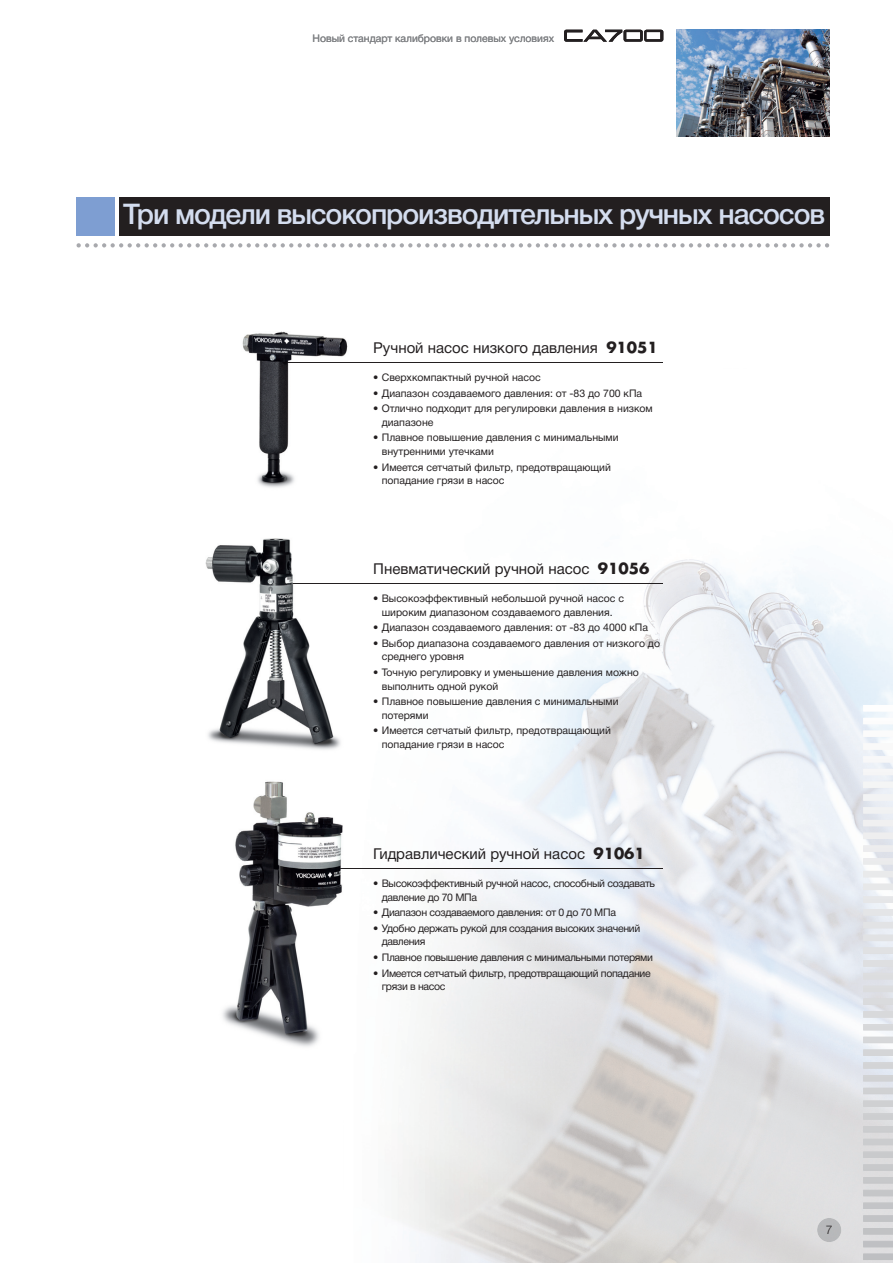
<style>
.page{position:relative;width:893px;height:1263px;background:#fff}
.page>*{position:absolute;margin:0;border:0;box-sizing:border-box;transform-origin:0 0}
.t1{font:500 28.5px "Helvetica Neue Cyr";letter-spacing:-.04em;color:#d4ddef}
.t2{font:15px "Helvetica Neue Cyr";color:#231f20}
.t3{font:300 12px "Helvetica Neue Cyr";color:#231f20}
.t4{font:10.5px/13.5px "Helvetica Neue Cyr";color:#231f20}
.t5{font:10.5px/13.5px "Helvetica Neue Cyr";letter-spacing:-.03em;color:#231f20}
.t6{font:10.5px "Helvetica Neue Cyr";color:#808285}
.s1{font-family:"AG Futura";font-weight:700}
</style>
<div class="page">
<img style="left:349px;top:559px;width:544px;height:704px">
<img style="left:676px;top:30px;width:153px;height:106px">
<hr style="left:271px;top:362px;width:391px;height:1px;background:#231f20">
<hr style="left:271px;top:584px;width:391px;height:1px;background:#231f20">
<hr style="left:271px;top:868px;width:391px;height:1px;background:#231f20">
<div style="left:119px;top:198px;width:710px;height:38px;background:#231f20"></div>
<svg style="left:77px;top:243px;width:752px;height:4px"></svg>
<div style="left:77px;top:198px;width:38px;height:38px;background:#7e9ed2"></div>
<img style="left:205px;top:538px;width:144px;height:212px">
<img style="left:271px;top:584px;width:72px;height:1px">
<img style="left:242px;top:331px;width:106px;height:157px">
<img style="left:343px;top:368px;width:5px;height:120px">
<img style="left:271px;top:362px;width:77px;height:1px">
<img style="left:222px;top:775px;width:136px;height:279px">
<img style="left:271px;top:868px;width:72px;height:1px">
<svg style="left:343px;top:868px;width:15px;height:1px"></svg>
<svg style="left:863px;top:705px;width:30px;height:555px"></svg>
<svg style="left:564px;top:30px;width:99px;height:12px"></svg>
<img style="left:817px;top:1218px;width:24px;height:24px;border-radius:12px">
<p class="t6" style="left:312px;top:32px;width:243px">Новый стандарт калибровки в полевых условиях</p>
<h1 class="t1" style="left:123px;top:198px;width:703px">Три модели высокопроизводительных ручных насосов</h1>
<h2 class="t2" style="left:373px;top:340px;width:286px">Ручной насос низкого давления <span class="s1">91051</span></h2>
<p class="t4" style="left:373px;top:371px;width:169px">• Сверхкомпактный ручной насос</p>
<p class="t4" style="left:373px;top:386px;width:271px">• Диапазон создаваемого давления: от -83 до 700 кПа</p>
<p class="t4" style="left:382px;top:402px;width:273px;text-indent:-9px">• Отлично подходит для регулировки давления в низком диапазоне</p>
<p class="t4" style="left:382px;top:431px;width:238px;text-indent:-9px">• Плавное повышение давления с минимальными внутренними утечками</p>
<p class="t4" style="left:382px;top:460px;width:231px;text-indent:-9px">• Имеется сетчатый фильтр, предотвращающий попадание грязи в насос</p>
<h2 class="t2" style="left:373px;top:561px;width:278px">Пневматический ручной насос <span class="s1">91056</span></h2>
<p class="t4" style="left:373px;top:592px;width:252px;text-align:center">• Высокоэффективный небольшой ручной насос с широким диапазоном создаваемого давления.</p>
<p class="t4" style="left:373px;top:621px;width:276px">• Диапазон создаваемого давления: от -83 до 4000 кПа</p>
<p class="t4" style="left:382px;top:636px;width:280px;text-indent:-9px">• Выбор диапазона создаваемого давления от низкого до среднего уровня</p>
<p class="t4" style="left:382px;top:666px;width:259px;text-indent:-9px">• Точную регулировку и уменьшение давления можно выполнить одной рукой</p>
<p class="t4" style="left:382px;top:695px;width:238px;text-indent:-9px">• Плавное повышение давления с минимальными потерями</p>
<p class="t4" style="left:382px;top:724px;width:231px;text-indent:-9px">• Имеется сетчатый фильтр, предотвращающий попадание грязи в насос</p>
<h2 class="t2" style="left:373px;top:846px;width:273px">Гидравлический ручной насос <span class="s1">91061</span></h2>
<p class="t5" style="left:382px;top:877px;width:275px;text-indent:-9px">• Высокоэффективный ручной насос, способный создавать давление до 70 МПа</p>
<p class="t5" style="left:373px;top:906px;width:244px">• Диапазон создаваемого давления: от 0 до 70 МПа</p>
<p class="t5" style="left:382px;top:921px;width:260px;text-indent:-9px">• Удобно держать рукой для создания высоких значений давления</p>
<p class="t5" style="left:373px;top:950px;width:281px">• Плавное повышение давления с минимальными потерями</p>
<p class="t5" style="left:382px;top:966px;width:270px;text-indent:-9px">• Имеется сетчатый фильтр, предотвращающий попадание грязи в насос</p>
<p class="t3" style="left:826px;top:1223px;width:8px">7</p>
</div>
